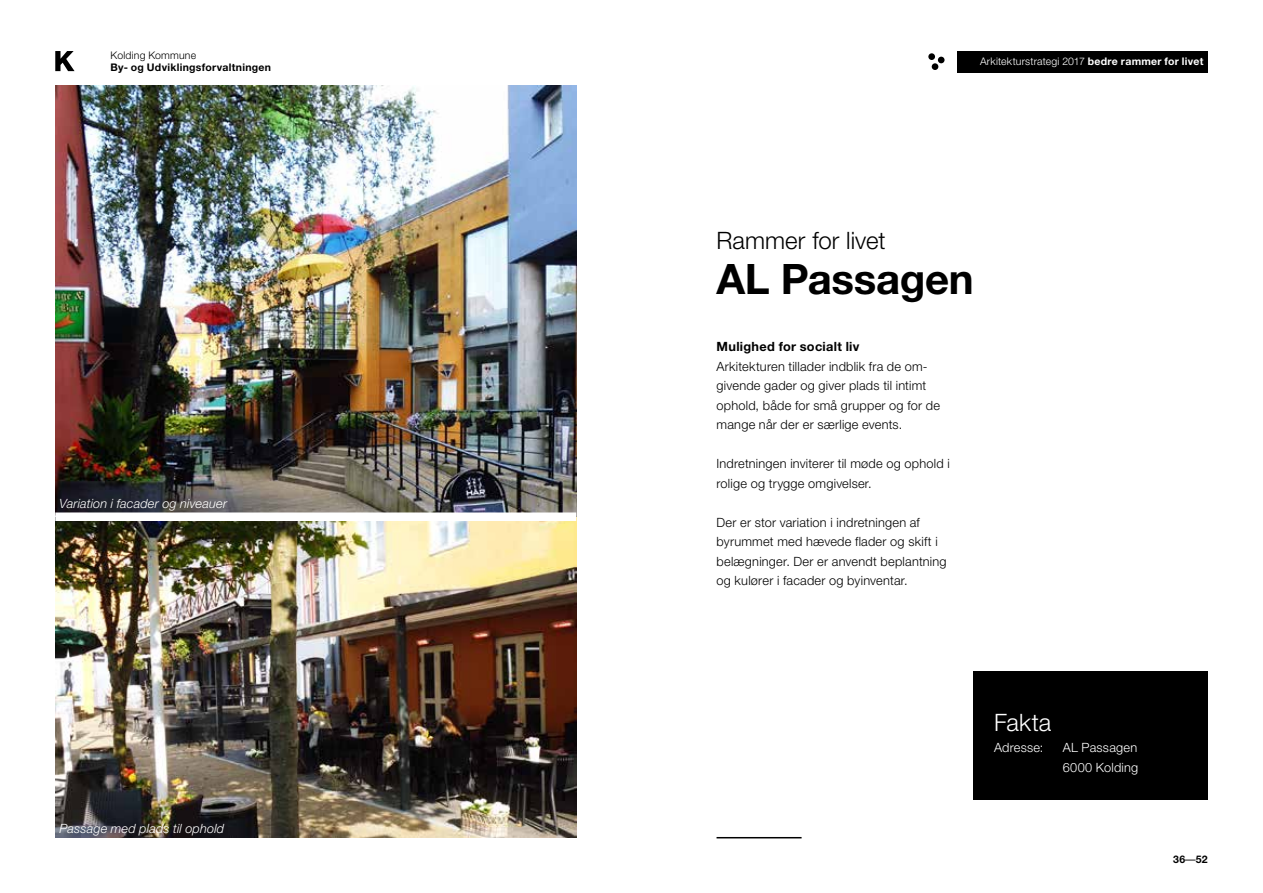
<style>
.page{position:relative;width:1263px;height:893px;background:#fff}
.page>*{position:absolute;margin:0;border:0;box-sizing:border-box;transform-origin:0 0}
.t1{font:700 42px "Helvetica Neue LT Std";letter-spacing:-.01em;color:#000}
.t2{font:300 24px "Helvetica Neue LT Std";color:#000}
.t3{font:300 24px "Helvetica Neue LT Std";color:#fff}
.t4{font:300 12.75px/19.5px "Helvetica Neue LT Std";letter-spacing:.02em;color:#000}
.t5{font:italic 300 12.75px "Helvetica Neue LT Std";letter-spacing:.01em;color:#fff}
.t6{font:300 12.75px/19.5px "Helvetica Neue LT Std";letter-spacing:.02em;color:#fff}
.t7{font:700 12.75px "Helvetica Neue LT Std";letter-spacing:.025em;color:#000}
.t8{font:300 10.5px "Helvetica Neue LT Std";letter-spacing:.015em;color:#fff}
.t9{font:700 10.5px "Helvetica Neue LT Std";letter-spacing:.025em;color:#000}
.t10{font:300 10.5px "Helvetica Neue LT Std";letter-spacing:.02em;color:#000}
.s1{font-weight:700}
.s2{font-weight:400}
</style>
<div class="page">
<img style="left:55px;top:85px;width:521px;height:753px">
<div style="left:55px;top:512px;width:521px;height:9px;background:#fff"></div>
<svg style="left:928px;top:53px;width:16px;height:17px"></svg>
<hr style="left:716px;top:837px;width:85px;height:1px;background:#000">
<div style="left:973px;top:671px;width:235px;height:129px;background:#000"></div>
<svg style="left:55px;top:51px;width:20px;height:20px"></svg>
<div style="left:958px;top:51px;width:250px;height:21px;background:#000"></div>
<p class="t10" style="left:111px;top:48px;width:87px">Kolding Kommune</p>
<p class="t9" style="left:111px;top:61px;width:162px">By- og Udviklingsforvaltningen</p>
<p class="t5" style="left:60px;top:496px;width:169px">Variation i facader og niveauer</p>
<p class="t5" style="left:60px;top:821px;width:166px">Passage med plads til ophold</p>
<p class="t8" style="left:980px;top:55px;width:225px">Arkitekturstrategi 2017 <span class="s1">bedre rammer for livet</span></p>
<h2 class="t2" style="left:716px;top:225px;width:170px">Rammer for livet</h2>
<h1 class="t1" style="left:716px;top:253px;width:259px">AL Passagen</h1>
<p class="t7" style="left:716px;top:339px;width:144px">Mulighed for socialt liv</p>
<p class="t4" style="left:716px;top:356px;width:225px">Arkitekturen tillader indblik fra de om&shy;givende gader og giver plads til intimt ophold, både for små grupper og for de mange når der er særlige events.</p>
<p class="t4" style="left:716px;top:454px;width:235px">Indretningen inviterer til møde og ophold i rolige og trygge omgivelser.</p>
<p class="t4" style="left:716px;top:512px;width:232px">Der er stor variation i indretningen af byrummet med hævede flader og skift i belægninger. Der er anvendt beplantning og kulører i facader og byinventar.</p>
<h2 class="t3" style="left:994px;top:708px;width:59px">Fakta</h2>
<p class="t6" style="left:994px;top:738px;width:51px">Adresse:</p>
<p class="t6" style="left:1063px;top:738px;width:77px">AL Passagen<br>6000 Kolding</p>
<p class="t9" style="left:1173px;top:853px;width:36px">36<span class="s2">–</span>52</p>
</div>
